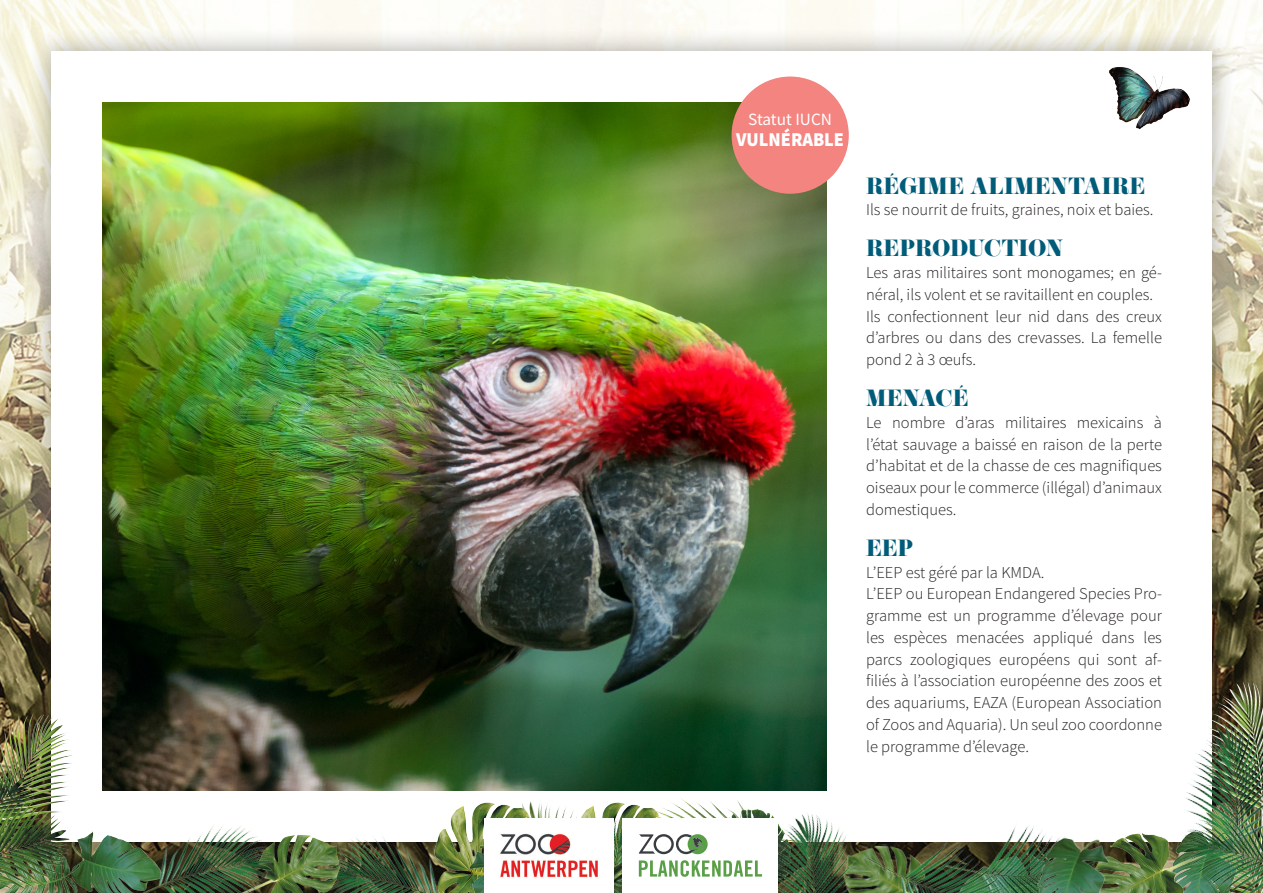
<style>
.page{position:relative;width:1263px;height:893px;background:#fff}
.page>*{position:absolute;margin:0;border:0;box-sizing:border-box;transform-origin:0 0}
.t1{font:20.55px "Eloquent JF Regular Pro";color:#015c79}
.t2{font:900 19.65px "Source Sans Pro";color:#fff;scale:.93 1}
.t3{font:17.25px "Source Sans Pro";color:#fff}
.t4{font:300 16.5px/21.8px "Source Sans Pro";color:#231f20;text-align:justify}
</style>
<div class="page">
<img style="left:0;top:0;width:605px;height:759px">
<img style="left:605px;top:0;width:658px;height:713px">
<div style="left:27px;top:27px;width:1209px;height:839px;background:#231f20;opacity:.38"></div>
<div style="left:51px;top:51px;width:1161px;height:791px;background:#fff"></div>
<img style="left:102px;top:102px;width:724px;height:689px">
<img style="left:1109px;top:67px;width:81px;height:63px">
<img style="left:1218px;top:683px;width:37px;height:30px">
<img style="left:608px;top:801px;width:107px;height:7px">
<img style="left:479px;top:802px;width:129px;height:6px">
<img style="left:342px;top:805px;width:138px;height:88px">
<img style="left:605px;top:808px;width:25px;height:28px">
<img style="left:5px;top:715px;width:25px;height:44px">
<img style="left:630px;top:808px;width:80px;height:10px">
<img style="left:1195px;top:713px;width:68px;height:65px">
<img style="left:1110px;top:833px;width:56px;height:60px">
<img style="left:77px;top:832px;width:34px;height:61px">
<img style="left:74px;top:841px;width:10px;height:52px">
<img style="left:288px;top:835px;width:54px;height:58px">
<img style="left:111px;top:826px;width:177px;height:67px">
<img style="left:461px;top:807px;width:144px;height:86px">
<img style="left:710px;top:806px;width:43px;height:12px">
<img style="left:613px;top:836px;width:10px;height:57px">
<img style="left:1166px;top:778px;width:97px;height:115px">
<img style="left:1024px;top:826px;width:11px;height:67px">
<img style="left:1035px;top:829px;width:75px;height:64px">
<img style="left:880px;top:826px;width:144px;height:67px">
<img style="left:0;top:759px;width:74px;height:134px">
<img style="left:753px;top:809px;width:127px;height:84px">
<div style="left:623px;top:818px;width:155px;height:75px;background:#fff"></div>
<svg style="left:639px;top:860px;width:123px;height:17px"></svg>
<svg style="left:639px;top:834px;width:69px;height:20px"></svg>
<img style="left:485px;top:818px;width:128px;height:75px">
<div style="left:731px;top:77px;width:118px;height:117px;background:#f38480;border-radius:50%"></div>
<p class="t3" style="left:748px;top:108px;width:85px">Statut IUCN</p>
<p class="t2" style="left:736px;top:126px;width:118px">VULNÉRABLE</p>
<p class="t1" style="left:866px;top:174px;width:280px">RÉGIME ALIMENTAIRE</p>
<p class="t4" style="left:866px;top:199px;width:289px">Ils se nourrit de fruits, graines, noix et baies.</p>
<p class="t1" style="left:866px;top:237px;width:199px">REPRODUCTION</p>
<p class="t4" style="left:866px;top:262px;width:297px">Les aras militaires sont monogames; en gé&shy;néral, ils volent et se ravitaillent en couples.</p>
<p class="t4" style="left:866px;top:305px;width:297px">Ils confectionnent leur nid dans des creux d’arbres ou dans des crevasses. La femelle pond 2 à 3 œufs.</p>
<p class="t1" style="left:866px;top:387px;width:104px">MENACÉ</p>
<p class="t4" style="left:866px;top:412px;width:297px">Le nombre d’aras militaires mexicains à l’état sauvage a baissé en raison de la perte d’habitat et de la chasse de ces magnifiques oiseaux pour le commerce (illégal) d’animaux domestiques.</p>
<p class="t1" style="left:866px;top:537px;width:49px">EEP</p>
<p class="t4" style="left:866px;top:561px;width:180px">L’EEP est géré par la KMDA.</p>
<p class="t4" style="left:866px;top:583px;width:297px">L’EEP ou European Endangered Species Pro&shy;gramme est un programme d’élevage pour les espèces menacées appliqué dans les parcs zoologiques européens qui sont af&shy;filiés à l’association européenne des zoos et des aquariums, EAZA (European Association of Zoos and Aquaria). Un seul zoo coordonne le programme d’élevage.</p>
</div>
